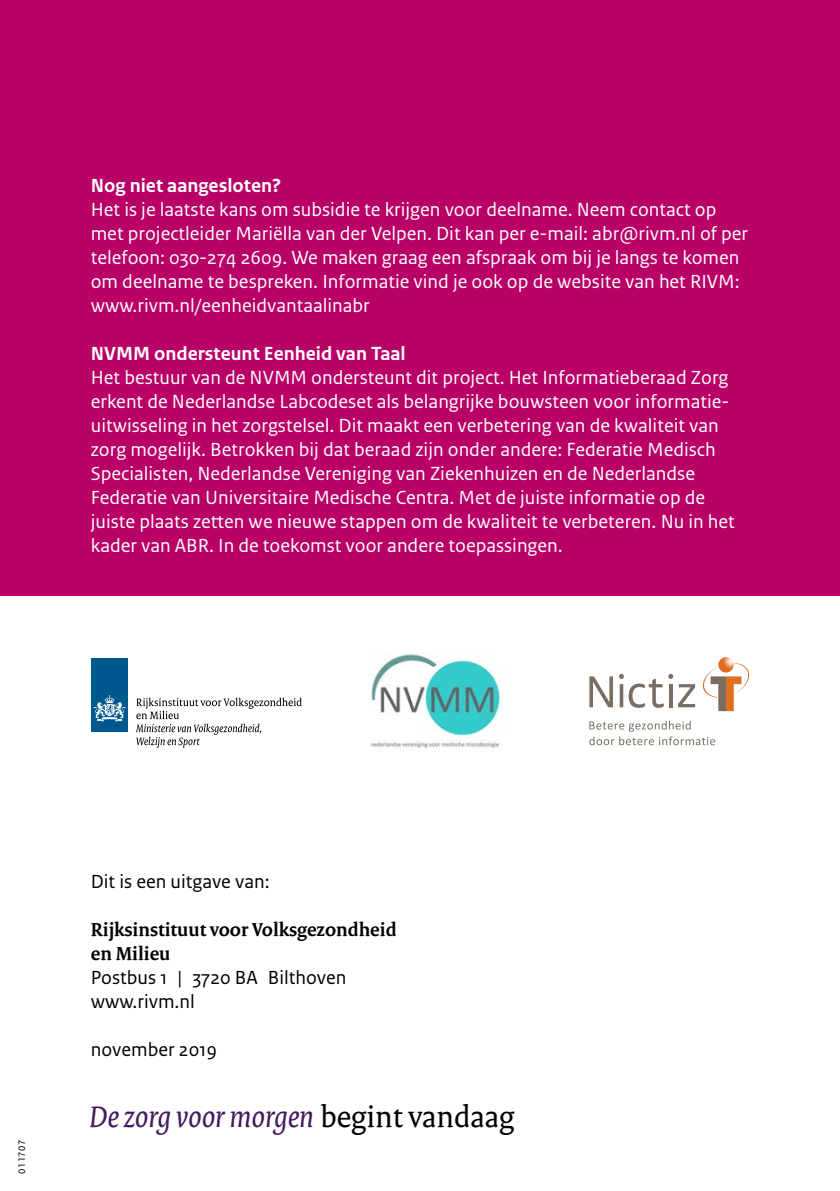
<style>
.page{position:relative;width:840px;height:1191px;background:#fff}
.page>*{position:absolute;margin:0;border:0;box-sizing:border-box;transform-origin:0 0}
._33_RIVM_Pay-off_A5{font:italic 32px "Rijksoverheid Serif";color:#44195e}
.Broodtekst{font:20px/24px "Rijksoverheid Sans Text";color:#fff}
.Broodtekst-2{font:20px "Rijksoverheid Sans Text";color:#000}
._08_RIVM_Tussenkop{font:700 20px "Rijksoverheid Sans Text";color:#fff}
.Broodtekst-3{font:700 20px/24px "Rijksoverheid Serif";color:#000}
.t1{font:10px "Rijksoverheid Sans Text";letter-spacing:.05em;color:#000}
.s1{font-style:normal;color:#000}
</style>
<div class="page">
<div style="left:0;top:0;width:839px;height:595px;background:#b90066"></div>
<div style="left:91px;top:658px;width:37px;height:74px;background:#00588e"></div>
<svg style="left:93px;top:695px;width:32px;height:27px"></svg>
<svg style="left:136px;top:697px;width:165px;height:51px"></svg>
<img style="left:370px;top:654px;width:131px;height:94px">
<svg style="left:589px;top:676px;width:23px;height:31px"></svg>
<svg style="left:619px;top:674px;width:75px;height:34px"></svg>
<svg style="left:702px;top:661px;width:46px;height:50px"></svg>
<svg style="left:718px;top:657px;width:15px;height:15px"></svg>
<svg style="left:589px;top:721px;width:125px;height:24px"></svg>
<h3 class="_08_RIVM_Tussenkop" style="left:91px;top:174px;width:192px">Nog niet aangesloten?</h3>
<p class="Broodtekst" style="left:91px;top:198px;width:658px">Het is je laatste kans om subsidie te krijgen voor deelname. Neem contact op met projectleider Mariëlla van der Velpen. Dit kan per e-mail: abr@rivm.nl of per telefoon: 030-274 2609. We maken graag een afspraak om bij je langs te komen om deelname te bespreken. Informatie vind je ook op de website van het RIVM: www.rivm.nl/eenheidvantaalinabr</p>
<h3 class="_08_RIVM_Tussenkop" style="left:91px;top:342px;width:316px">NVMM ondersteunt Eenheid van Taal</h3>
<p class="Broodtekst" style="left:91px;top:366px;width:645px">Het bestuur van de NVMM ondersteunt dit project. Het Informatieberaad Zorg erkent de Nederlandse Labcodeset als belangrijke bouwsteen voor informatie&shy;uitwisseling in het zorgstelsel. Dit maakt een verbetering van de kwaliteit van zorg mogelijk. Betrokken bij dat beraad zijn onder andere: Federatie Medisch Specialisten, Nederlandse Vereniging van Ziekenhuizen en de Nederlandse Federatie van Universitaire Medische Centra. Met de juiste informatie op de juiste plaats zetten we nieuwe stappen om de kwaliteit te verbeteren. Nu in het kader van ABR. In de toekomst voor andere toepassingen.</p>
<p class="t1" style="left:16px;top:1174px;width:36px;rotate:-90deg">011707</p>
<p class="Broodtekst-2" style="left:91px;top:870px;width:180px">Dit is een uitgave van:</p>
<p class="Broodtekst-3" style="left:91px;top:917px;width:307px">Rijksinstituut voor Volksgezondheid en Milieu</p>
<p class="Broodtekst-2" style="left:91px;top:966px;width:257px">Postbus 1 | 3720 BA Bilthoven</p>
<p class="Broodtekst-2" style="left:91px;top:990px;width:106px">www.rivm.nl</p>
<p class="Broodtekst-2" style="left:91px;top:1038px;width:128px">november 2019</p>
<p class="_33_RIVM_Pay-off_A5" style="left:89px;top:1097px;width:426px">De zorg voor morgen <span class="s1">begint vandaag</span></p>
</div>
